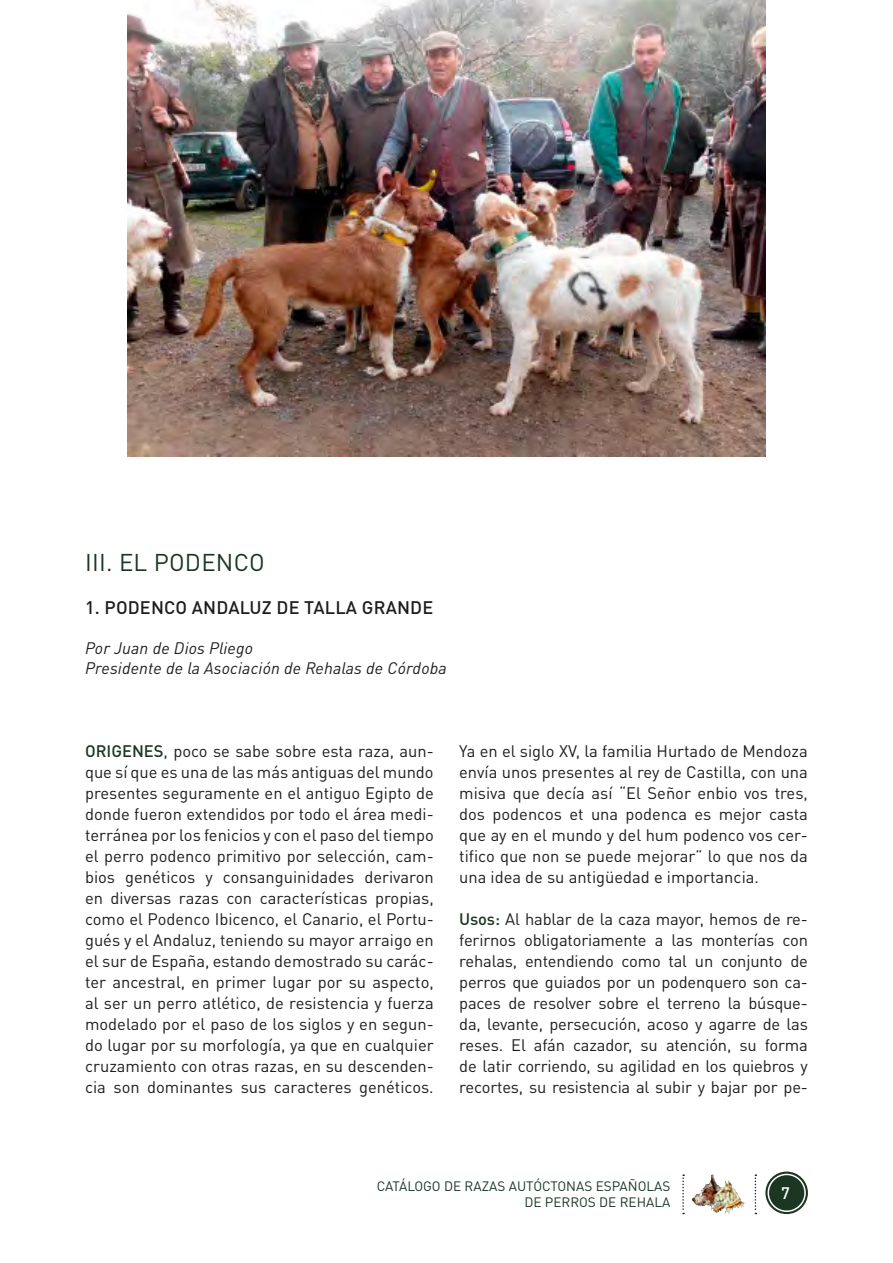
<style>
.page{position:relative;width:893px;height:1263px;background:#fff}
.page>*{position:absolute;margin:0;border:0;box-sizing:border-box;transform-origin:0 0}
.t1{font:24px "DIN Pro";letter-spacing:.01em;color:#1b3722}
.t2{font:500 18px "DIN Pro";letter-spacing:.01em;color:#1d1d1b}
.t3{font:16.5px/21px "DIN Pro";color:#1d1d1b;text-align:justify}
.t4{font:italic 16.5px "DIN Pro";letter-spacing:.01em;color:#1d1d1b}
.t5{font:500 16.5px "DIN Pro";color:#fff}
.t6{font:13.5px/16.2px "DIN Pro";color:#1b3722;text-align:right}
.s1{font-weight:500;color:#1b3722}
</style>
<div class="page">
<svg style="left:755px;top:1174px;width:1px;height:40px"></svg>
<svg style="left:682px;top:1174px;width:2px;height:40px"></svg>
<svg style="left:765px;top:1171px;width:43px;height:43px"></svg>
<div style="left:767px;top:1174px;width:39px;height:38px;border:2px solid #fff;border-radius:50%"></div>
<img style="left:691px;top:1174px;width:55px;height:40px">
<img style="left:128px;top:0;width:637px;height:456px">
<p class="t1" style="left:85px;top:544px;width:181px">III. EL PODENCO</p>
<p class="t2" style="left:85px;top:593px;width:350px">1. PODENCO ANDALUZ DE TALLA GRANDE</p>
<p class="t4" style="left:85px;top:636px;width:170px">Por Juan de Dios Pliego</p>
<p class="t4" style="left:85px;top:655px;width:363px">Presidente de la Asociación de Rehalas de Córdoba</p>
<p class="t3" style="left:85px;top:739px;width:350px"><span class="s1">ORIGENES</span>, poco se sabe sobre esta raza, aun&shy;que sí que es una de las más antiguas del mundo presentes seguramente en el antiguo Egipto de donde fueron extendidos por todo el área medi&shy;terránea por los fenicios y con el paso del tiempo el perro podenco primitivo por selección, cam&shy;bios genéticos y consanguinidades derivaron en diversas razas con características propias, como el Podenco Ibicenco, el Canario, el Portu&shy;gués y el Andaluz, teniendo su mayor arraigo en el sur de España, estando demostrado su carác&shy;ter ancestral, en primer lugar por su aspecto, al ser un perro atlético, de resistencia y fuerza modelado por el paso de los siglos y en segun&shy;do lugar por su morfología, ya que en cualquier cruzamiento con otras razas, en su descenden&shy;cia son dominantes sus caracteres genéticos.</p>
<p class="t3" style="left:459px;top:739px;width:350px">Ya en el siglo XV, la familia Hurtado de Mendoza envía unos presentes al rey de Castilla, con una misiva que decía así “El Señor enbio vos tres, dos podencos et una podenca es mejor casta que ay en el mundo y del hum podenco vos cer&shy;tifico que non se puede mejorar” lo que nos da una idea de su antigüedad e importancia.</p>
<p class="t3" style="left:459px;top:907px;width:350px"><span class="s1">Usos:</span> Al hablar de la caza mayor, hemos de re&shy;ferirnos obligatoriamente a las monterías con rehalas, entendiendo como tal un conjunto de perros que guiados por un podenquero son ca&shy;paces de resolver sobre el terreno la búsque&shy;da, levante, persecución, acoso y agarre de las reses. El afán cazador, su atención, su forma de latir corriendo, su agilidad en los quiebros y recortes, su resistencia al subir y bajar por pe-</p>
<p class="t6" style="left:377px;top:1177px;width:295px">CATÁLOGO DE RAZAS AUTÓCTONAS ESPAÑOLAS<br>DE PERROS DE REHALA</p>
<p class="t5" style="left:781px;top:1179px;width:10px">7</p>
</div>
